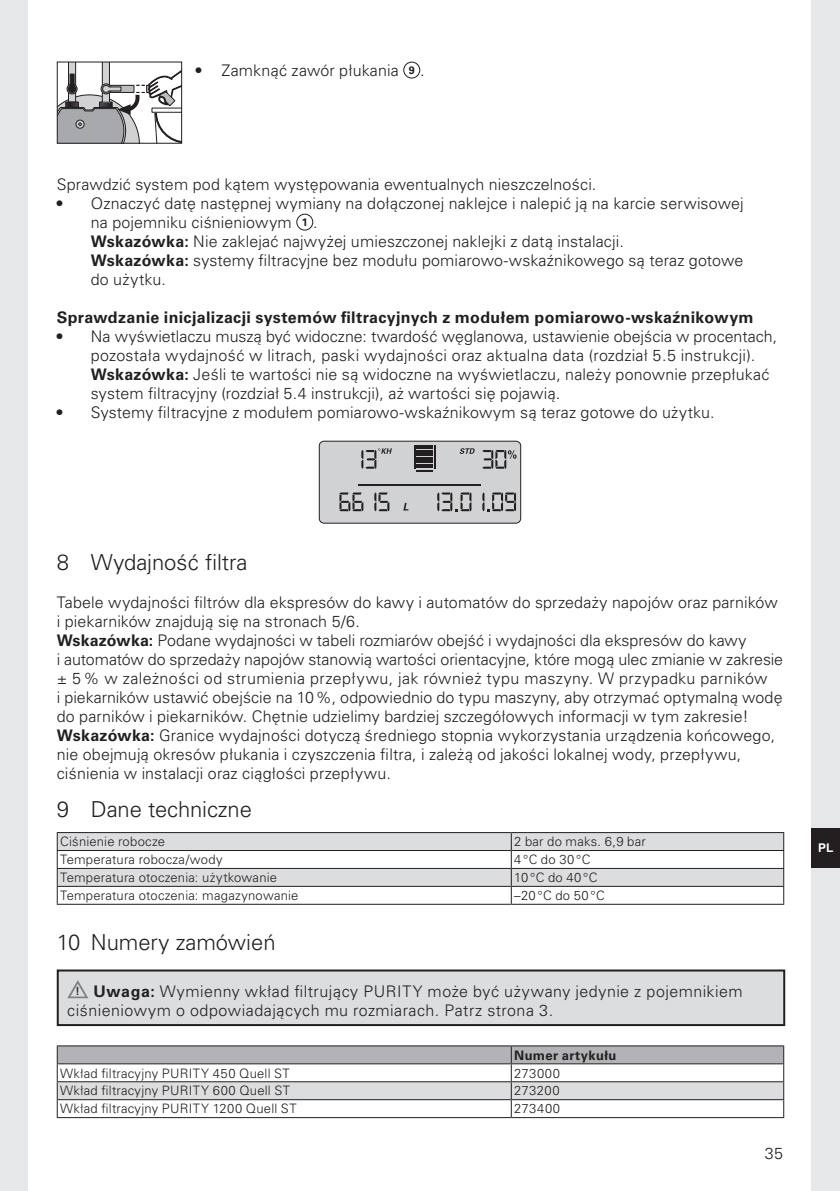
<style>
.page{position:relative;width:840px;height:1191px;background:#fff}
.page>*{position:absolute;margin:0;border:0;box-sizing:border-box;transform-origin:0 0}
.t1{font:300 22px "Univers LTCYR 45";letter-spacing:-.005em;color:#231f20}
.t2{font:300 16px/19px "Univers LTCYR 45";letter-spacing:.01em;color:#231f20}
.t3{font:300 16px/19px "Univers LTCYR 45";letter-spacing:.03em;color:#231f20}
.t4{font:700 16px "Univers LTCYR 65";letter-spacing:.02em;color:#231f20}
.t5{font:300 13px "Univers LTCYR 45";letter-spacing:.02em;color:#231f20}
.t6{font:700 13px "Univers LTCYR 65";letter-spacing:.03em;color:#231f20}
.t7{font:700 12px "Arial";color:#fff}
.s1{font-family:"Univers LTCYR 65";font-weight:700}
.s2{font-family:"Univers LTCYR 65";font-weight:700;font-size:10.8px}
.s3{font-family:"Univers LTCYR 65";font-weight:700;font-size:11.2px}
</style>
<div class="page">
<div style="left:0;top:0;width:28px;height:1191px;background:#e6e7e9"></div>
<div style="left:811px;top:0;width:28px;height:1191px;background:#e6e7e9"></div>
<div style="left:811px;top:828px;width:28px;height:39px;background:#231f20"></div>
<svg style="left:59px;top:64px;width:121px;height:78px"></svg>
<div style="left:57px;top:62px;width:125px;height:82px;border:1px solid #231f20"></div>
<div style="left:403px;top:62px;width:17px;height:17px;border:1px solid #231f20;border-radius:50%"></div>
<div style="left:296px;top:214px;width:17px;height:17px;border:1px solid #231f20;border-radius:50%"></div>
<div style="left:319px;top:441px;width:201px;height:82px;background:#d1d2d4;border-radius:5px"></div>
<div style="left:319px;top:441px;width:202px;height:82px;border:1px solid #231f20;border-radius:5px"></div>
<hr style="left:358px;top:484px;width:123px;height:2px;background:#231f20">
<svg style="left:403px;top:503px;width:5px;height:7px"></svg>
<svg style="left:459px;top:448px;width:15px;height:6px"></svg>
<svg style="left:414px;top:445px;width:21px;height:27px"></svg>
<svg style="left:361px;top:448px;width:30px;height:21px"></svg>
<svg style="left:482px;top:450px;width:34px;height:19px"></svg>
<svg style="left:339px;top:492px;width:24px;height:19px"></svg>
<svg style="left:374px;top:492px;width:15px;height:19px"></svg>
<svg style="left:437px;top:492px;width:34px;height:19px"></svg>
<svg style="left:482px;top:492px;width:33px;height:19px"></svg>
<svg style="left:57px;top:832px;width:726px;height:71px"></svg>
<hr style="left:57px;top:903px;width:454px;height:1px;background:#231f20">
<hr style="left:511px;top:903px;width:272px;height:1px;background:#231f20">
<div style="left:58px;top:970px;width:725px;height:55px;background:#dcdddf"></div>
<svg style="left:67px;top:980px;width:21px;height:18px"></svg>
<div style="left:57px;top:969px;width:727px;height:57px;border:2px solid #231f20"></div>
<hr style="left:57px;top:1045px;width:454px;height:1px;background:#231f20">
<hr style="left:511px;top:1045px;width:272px;height:1px;background:#231f20">
<svg style="left:57px;top:1046px;width:726px;height:71px"></svg>
<hr style="left:57px;top:1117px;width:454px;height:1px;background:#231f20">
<hr style="left:511px;top:1117px;width:272px;height:1px;background:#231f20">
<p class="t2" style="left:196px;top:60px;width:230px"><span class="s1">•</span> Zamknąć zawór płukania <span class="s2">9</span> .</p>
<p class="t2" style="left:57px;top:174px;width:541px">Sprawdzić system pod kątem występowania ewentualnych nieszczelności.</p>
<p class="t2" style="left:91px;top:193px;width:654px;text-indent:-34px"><span class="s1">•</span> Oznaczyć datę następnej wymiany na dołączonej naklejce i nalepić ją na karcie serwisowej na pojemniku ciśnieniowym <span class="s2">1</span> .<br><span class="s1">Wskazówka:</span> Nie zaklejać najwyżej umieszczonej naklejki z datą instalacji.<br><span class="s1">Wskazówka:</span> systemy filtracyjne bez modułu pomiarowo-wskaźnikowego są teraz gotowe do użytku.</p>
<p class="t4" style="left:57px;top:306px;width:698px">Sprawdzanie inicjalizacji systemów filtracyjnych z modułem pomiarowo-wskaźnikowym</p>
<p class="t2" style="left:91px;top:326px;width:687px;text-indent:-34px"><span class="s1">•</span> Na wyświetlaczu muszą być widoczne: twardość węglanowa, ustawienie obejścia w procentach, pozostała wydajność w litrach, paski wydajności oraz aktualna data (rozdział 5.5 instrukcji).<br><span class="s1">Wskazówka:</span> Jeśli te wartości nie są widoczne na wyświetlaczu, należy ponownie przepłukać system filtracyjny (rozdział 5.4 instrukcji), aż wartości się pojawią.</p>
<p class="t2" style="left:57px;top:402px;width:659px"><span class="s1">•</span> Systemy filtracyjne z modułem pomiarowo-wskaźnikowym są teraz gotowe do użytku.</p>
<h1 class="t1" style="left:57px;top:547px;width:192px">8 Wydajność filtra</h1>
<p class="t2" style="left:57px;top:592px;width:727px">Tabele wydajności filtrów dla ekspresów do kawy i automatów do sprzedaży napojów oraz parników i piekarników znajdują się na stronach 5/6.<br><span class="s1">Wskazówka:</span> Podane wydajności w tabeli rozmiarów obejść i wydajności dla ekspresów do kawy<br>i automatów do sprzedaży napojów stanowią wartości orientacyjne, które mogą ulec zmianie w zakresie ± 5% w zależności od strumienia przepływu, jak również typu maszyny. W przypadku parników<br>i piekarników ustawić obejście na 10%, odpowiednio do typu maszyny, aby otrzymać optymalną wodę do parników i piekarników. Chętnie udzielimy bardziej szczegółowych informacji w tym zakresie!<br><span class="s1">Wskazówka:</span> Granice wydajności dotyczą średniego stopnia wykorzystania urządzenia końcowego, nie obejmują okresów płukania i czyszczenia filtra, i zależą od jakości lokalnej wody, przepływu, ciśnienia w instalacji oraz ciągłości przepływu.</p>
<h1 class="t1" style="left:57px;top:794px;width:196px">9 Dane techniczne</h1>
<p class="t5" style="left:60px;top:833px;width:106px">Ciśnienie robocze</p>
<p class="t5" style="left:514px;top:833px;width:133px">2 bar do maks. 6,9 bar</p>
<p class="t5" style="left:60px;top:851px;width:164px">Temperatura robocza/wody</p>
<p class="t5" style="left:514px;top:851px;width:78px">4°C do 30°C</p>
<p class="t5" style="left:60px;top:869px;width:218px">Temperatura otoczenia: użytkowanie</p>
<p class="t5" style="left:514px;top:869px;width:85px">10°C do 40°C</p>
<p class="t5" style="left:60px;top:887px;width:240px">Temperatura otoczenia: magazynowanie</p>
<p class="t5" style="left:514px;top:887px;width:92px">–20°C do 50°C</p>
<h1 class="t1" style="left:57px;top:927px;width:220px">10 Numery zamówień</h1>
<p class="t3" style="left:67px;top:981px;width:676px;text-indent:8px"><span class="s3">!</span> <span class="s1">Uwaga:</span> Wymienny wkład filtrujący PURITY może być używany jedynie z pojemnikiem ciśnieniowym o odpowiadających mu rozmiarach. Patrz strona 3.</p>
<p class="t6" style="left:514px;top:1045px;width:104px">Numer artykułu</p>
<p class="t5" style="left:60px;top:1064px;width:231px">Wkład filtracyjny PURITY 450 Quell ST</p>
<p class="t5" style="left:514px;top:1064px;width:47px">273000</p>
<p class="t5" style="left:60px;top:1082px;width:231px">Wkład filtracyjny PURITY 600 Quell ST</p>
<p class="t5" style="left:514px;top:1082px;width:47px">273200</p>
<p class="t5" style="left:60px;top:1100px;width:238px">Wkład filtracyjny PURITY 1200 Quell ST</p>
<p class="t5" style="left:514px;top:1100px;width:48px">273400</p>
<p class="t2" style="left:764px;top:1143px;width:20px">35</p>
<p class="t7" style="left:817px;top:840px;width:17px">PL</p>
</div>
